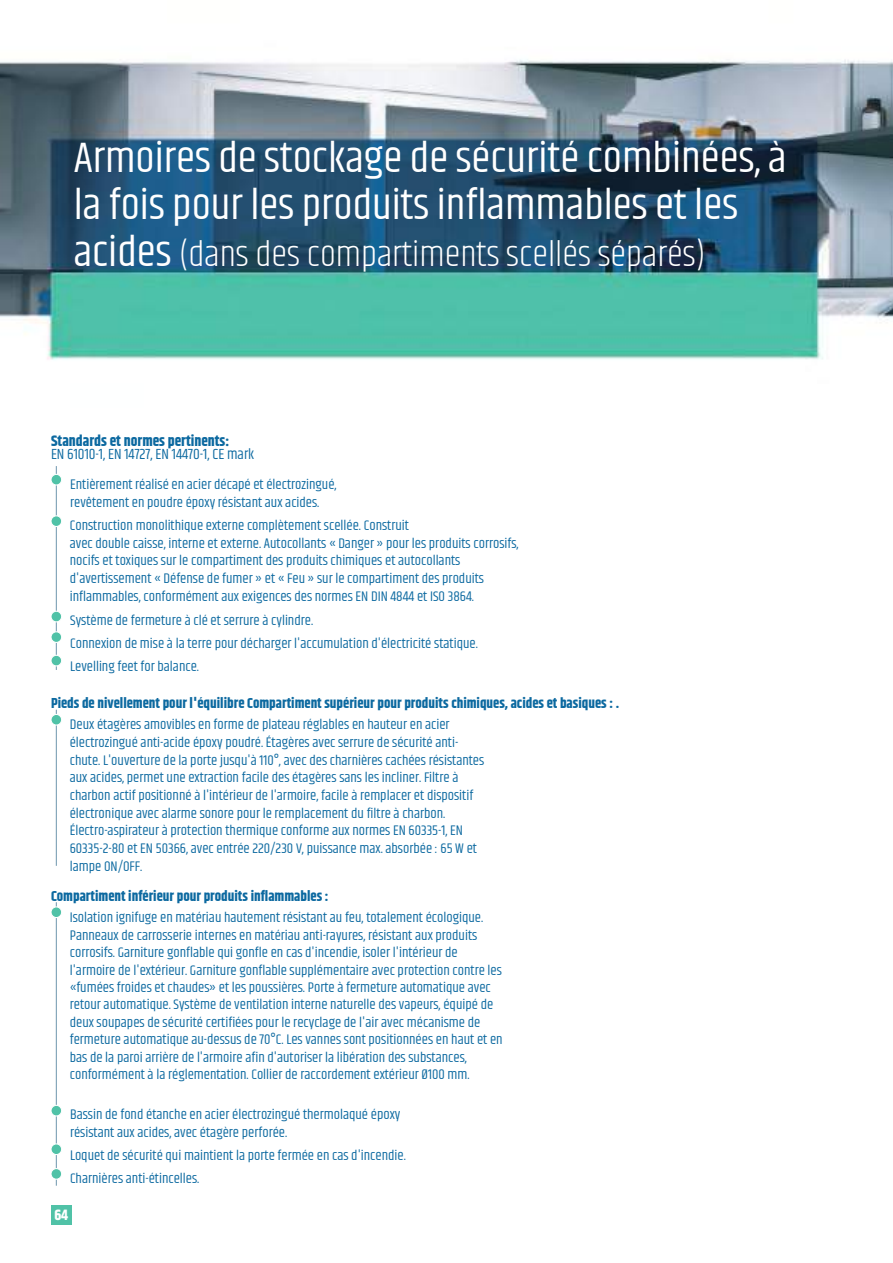
<style>
.page{position:relative;width:893px;height:1263px;background:#fff}
.page>*{position:absolute;margin:0;border:0;box-sizing:border-box;transform-origin:0 0}
.t1{font:43.5px/47px "Khand";color:#fff}
.t2{font:300 36px "Khand";color:#fff}
.t3{font:15px "Khand";color:#0c69a0}
.t4{font:700 15px "Khand";color:#0c69a0}
.t5{font:700 15px "Khand";color:#fff}
.t6{font:14.25px/17.4px "Khand";color:#0c69a0}
.t7{font:700 14.25px "Khand";color:#0c69a0}
.s1{font-weight:400;font-size:43.5px}
</style>
<div class="page">
<img style="left:0;top:59px;width:893px;height:1166px">
<hr style="left:56px;top:466px;width:1px;height:204px;background:#779cb2">
<hr style="left:56px;top:710px;width:1px;height:156px;background:#779cb2">
<hr style="left:56px;top:902px;width:1px;height:284px;background:#779cb2">
<div style="left:50px;top:906px;width:12px;height:12px;background:#50c2a7;border:1px solid #fff;border-radius:50%"></div>
<div style="left:50px;top:474px;width:12px;height:11px;background:#50c2a7;border:1px solid #fff;border-radius:50%"></div>
<div style="left:50px;top:714px;width:12px;height:11px;background:#50c2a7;border:1px solid #fff;border-radius:50%"></div>
<div style="left:50px;top:611px;width:12px;height:11px;background:#50c2a7;border:1px solid #fff;border-radius:50%"></div>
<div style="left:50px;top:515px;width:12px;height:12px;background:#50c2a7;border:1px solid #fff;border-radius:50%"></div>
<div style="left:50px;top:1105px;width:12px;height:11px;background:#50c2a7;border:1px solid #fff;border-radius:50%"></div>
<div style="left:50px;top:1143px;width:12px;height:12px;background:#50c2a7;border:1px solid #fff;border-radius:50%"></div>
<div style="left:50px;top:1168px;width:12px;height:12px;background:#50c2a7;border:1px solid #fff;border-radius:50%"></div>
<div style="left:50px;top:655px;width:12px;height:11px;background:#50c2a7;border:1px solid #fff;border-radius:50%"></div>
<div style="left:51px;top:1205px;width:20px;height:19px;background:#50c2a7"></div>
<div style="left:50px;top:631px;width:12px;height:12px;background:#50c2a7;border:1px solid #fff;border-radius:50%"></div>
<h1 class="t1" style="left:74px;top:137px;width:714px">Armoires de stockage de sécurité combinées, à la fois pour les produits inflammables et les</h1>
<h2 class="t2" style="left:74px;top:228px;width:633px"><span class="s1">acides</span> (dans des compartiments scellés séparés)</h2>
<p class="t4" style="left:51px;top:431px;width:180px">Standards et normes pertinents:</p>
<p class="t3" style="left:51px;top:444px;width:205px">EN 61010-1, EN 14727, EN 14470-1, CE mark</p>
<p class="t6" style="left:70px;top:477px;width:268px;line-height:17.9px">Entièrement réalisé en acier décapé et électrozingué, revêtement en poudre époxy résistant aux acides.</p>
<p class="t6" style="left:70px;top:517px;width:450px;line-height:17.9px">Construction monolithique externe complètement scellée. Construit<br>avec double caisse, interne et externe. Autocollants « Danger » pour les produits corrosifs, nocifs et toxiques sur le compartiment des produits chimiques et autocollants d'avertissement « Défense de fumer » et « Feu » sur le compartiment des produits inflammables, conformément aux exigences des normes EN DIN 4844 et ISO 3864.</p>
<p class="t6" style="left:70px;top:610px;width:409px;line-height:23px">Système de fermeture à clé et serrure à cylindre.<br>Connexion de mise à la terre pour décharger l'accumulation d'électricité statique.<br>Levelling feet for balance.</p>
<p class="t7" style="left:51px;top:693px;width:570px">Pieds de nivellement pour l'équilibre Compartiment supérieur pour produits chimiques, acides et basiques : .</p>
<p class="t6" style="left:70px;top:717px;width:416px">Deux étagères amovibles en forme de plateau réglables en hauteur en acier électrozingué anti-acide époxy poudré. Étagères avec serrure de sécurité anti&shy;chute. L'ouverture de la porte jusqu'à 110°, avec des charnières cachées résistantes aux acides, permet une extraction facile des étagères sans les incliner. Filtre à charbon actif positionné à l'intérieur de l'armoire, facile à remplacer et dispositif électronique avec alarme sonore pour le remplacement du filtre à charbon.<br>Électro-aspirateur à protection thermique conforme aux normes EN 60335-1, EN 60335-2-80 et EN 50366, avec entrée 220/230 V, puissance max. absorbée : 65 W et lampe ON/OFF.</p>
<p class="t7" style="left:51px;top:886px;width:279px">Compartiment inférieur pour produits inflammables :</p>
<p class="t6" style="left:70px;top:910px;width:434px">Isolation ignifuge en matériau hautement résistant au feu, totalement écologique.<br>Panneaux de carrosserie internes en matériau anti-rayures, résistant aux produits corrosifs. Garniture gonflable qui gonfle en cas d'incendie, isoler l'intérieur de l'armoire de l'extérieur. Garniture gonflable supplémentaire avec protection contre les «fumées froides et chaudes» et les poussières. Porte à fermeture automatique avec retour automatique. Système de ventilation interne naturelle des vapeurs, équipé de deux soupapes de sécurité certifiées pour le recyclage de l'air avec mécanisme de fermeture automatique au-dessus de 70°C. Les vannes sont positionnées en haut et en bas de la paroi arrière de l'armoire afin d'autoriser la libération des substances, conformément à la réglementation. Collier de raccordement extérieur Ø100 mm.</p>
<p class="t6" style="left:70px;top:1107px;width:332px">Bassin de fond étanche en acier électrozingué thermolaqué époxy résistant aux acides, avec étagère perforée.</p>
<p class="t6" style="left:70px;top:1145px;width:337px;line-height:23.1px">Loquet de sécurité qui maintient la porte fermée en cas d'incendie.<br>Charnières anti-étincelles.</p>
<p class="t5" style="left:54px;top:1204px;width:15px">64</p>
</div>
